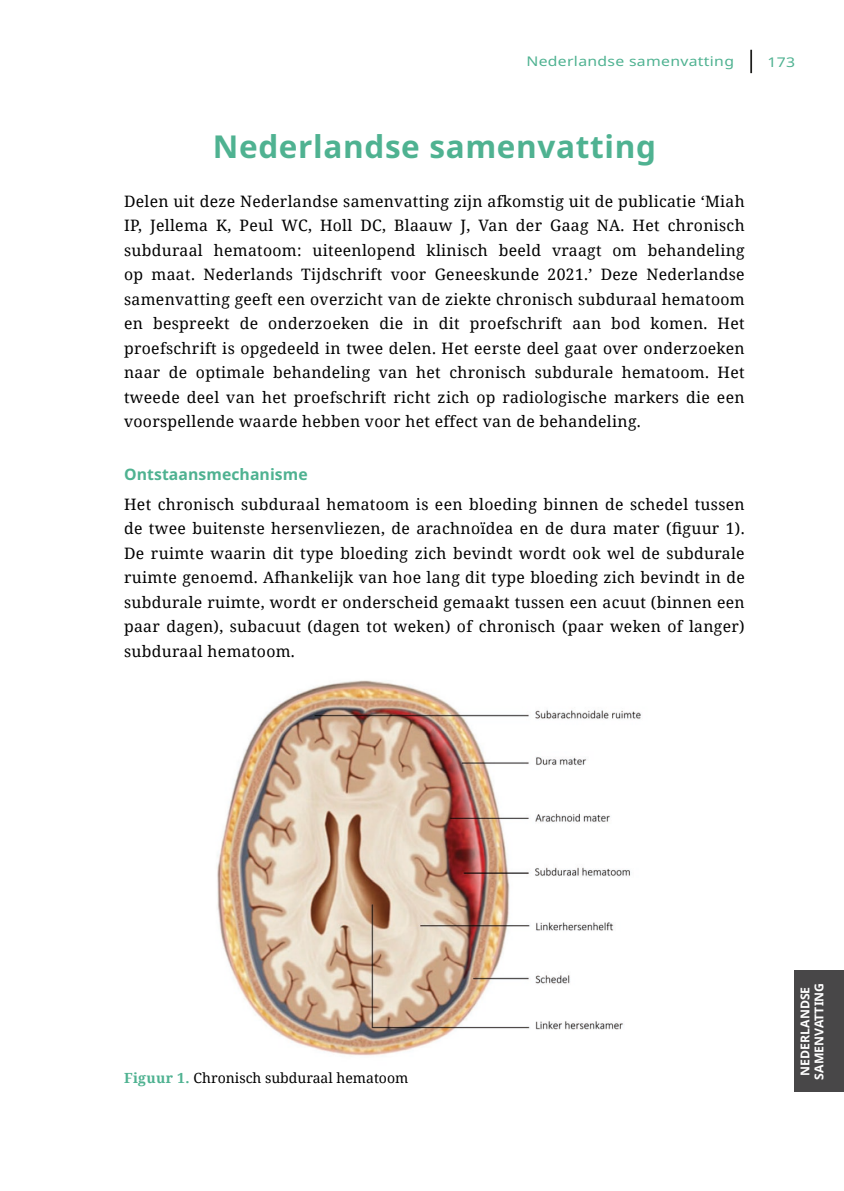
<style>
.page{position:relative;width:844px;height:1191px;background:#fff}
.page>*{position:absolute;margin:0;border:0;box-sizing:border-box;transform-origin:0 0}
.t1{font:700 31.5px "Noto Sans";letter-spacing:.02em;color:#4fb291}
.t2{font:15.75px/24.5px "Noto Serif";letter-spacing:.02em;color:#000;text-align:justify}
.t3{font:700 15.75px "Noto Sans";letter-spacing:.005em;color:#4fb291}
.t4{font:14px "Noto Serif";color:#000}
.t5{font:13.47px "Noto Sans";letter-spacing:.02em;color:#4fb291;scale:1.18 1}
.t6{font:700 12.25px/14px "Noto Sans";color:#fff;text-align:center}
.s1{font-weight:700;color:#4fb291}
</style>
<div class="page">
<svg style="left:750px;top:50px;width:1px;height:23px"></svg>
<div style="left:794px;top:970px;width:49px;height:121px;background:#484748"></div>
<img style="left:217px;top:680px;width:424px;height:376px">
<p class="t5" style="left:526px;top:54px;width:177px">Nederlandse samenvatting</p>
<p class="t5" style="left:767px;top:54px;width:25px">173</p>
<h1 class="t1" style="left:213px;top:128px;width:444px">Nederlandse samenvatting</h1>
<p class="t2" style="left:124px;top:188px;width:622px">Delen uit deze Nederlandse samenvatting zijn afkomstig uit de publicatie ‘Miah IP, Jellema K, Peul WC, Holl DC, Blaauw J, Van der Gaag NA. Het chronisch subduraal hematoom: uiteenlopend klinisch beeld vraagt om behandeling op maat. Nederlands Tijdschrift voor Geneeskunde 2021.’ Deze Nederlandse samenvatting geeft een overzicht van de ziekte chronisch subduraal hematoom en bespreekt de onderzoeken die in dit proefschrift aan bod komen. Het proefschrift is opgedeeld in twee delen. Het eerste deel gaat over onderzoeken naar de optimale behandeling van het chronisch subdurale hematoom. Het tweede deel van het proefschrift richt zich op radiologische markers die een voorspellende waarde hebben voor het effect van de behandeling.</p>
<p class="t3" style="left:124px;top:465px;width:185px">Ontstaansmechanisme</p>
<p class="t2" style="left:124px;top:491px;width:622px">Het chronisch subduraal hematoom is een bloeding binnen de schedel tussen de twee buitenste hersenvliezen, de arachnoïdea en de dura mater (figuur 1).<br>De ruimte waarin dit type bloeding zich bevindt wordt ook wel de subdurale ruimte genoemd. Afhankelijk van hoe lang dit type bloeding zich bevindt in de subdurale ruimte, wordt er onderscheid gemaakt tussen een acuut (binnen een paar dagen), subacuut (dagen tot weken) of chronisch (paar weken of langer) subduraal hematoom.</p>
<p class="t4" style="left:124px;top:1068px;width:286px"><span class="s1">Figuur 1.</span> Chronisch subduraal hematoom</p>
<p class="t6" style="left:798px;top:1079px;width:98px;rotate:-90deg">NEDERLANDSE<br>SAMENVATTING</p>
</div>
